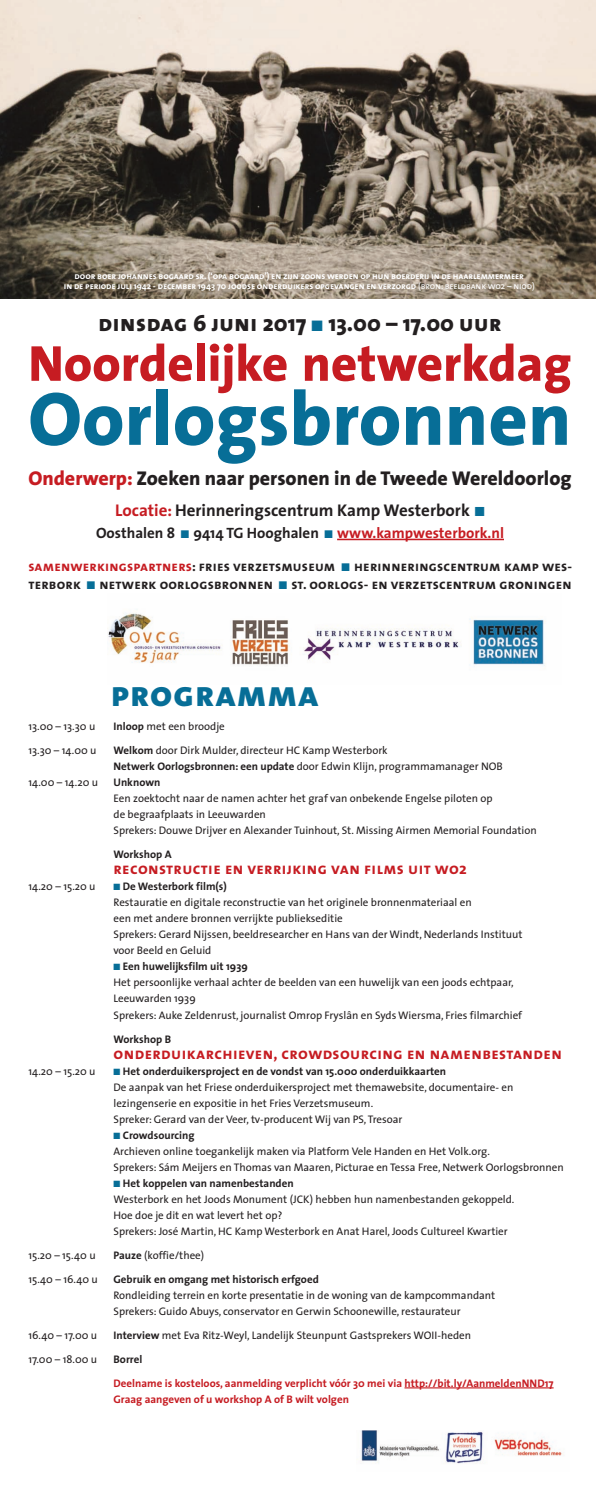
<style>
.page{position:relative;width:596px;height:1489px;background:#fff}
.page>*{position:absolute;margin:0;border:0;box-sizing:border-box;transform-origin:0 0}
.t1{font:800 76px "The Sans";letter-spacing:.005em;color:#076e97}
.t2{font:800 51px "The Sans";color:#c61c22}
.t3{font:36px "The Sans Extra Bold Caps";letter-spacing:.025em;color:#076e97}
.t4{font:800 23px "The Sans";color:#231f20}
.t5{font:800 20px "The Sans";color:#231f20}
.t6{font:700 17px "The Sans";color:#231f20}
.t7{font:16px "The Sans Bold Caps";letter-spacing:.025em;color:#c61c22}
.t8{font:700 15px "The Sans";color:#231f20}
.t9{font:14px/18px "The Sans Bold Caps";letter-spacing:.015em;color:#231f20}
.t10{font:11px/16px "The Sans";color:#231f20}
.t11{font:700 11px/16px "The Sans";color:#c61c22}
.t12{font:700 11px "The Sans";color:#231f20}
.t13{font:9px/10px "The Sans Bold Caps";letter-spacing:-.01em;color:#fff;text-align:center}
.s1{font-family:"The Sans";font-weight:700}
.s2{font-family:"The Sans Caps"}
.s3{font-family:"The Sans"}
.s4{font-family:"The Sans Extra Bold Caps";font-weight:400}
.s5{color:#076e97}
.s6{color:#c61c22}
.s7{font-weight:700}
</style>
<div class="page">
<hr style="left:337px;top:538px;width:166px;height:2px;background:#c61c22">
<img style="left:0;top:0;width:595px;height:298px">
<img style="left:108px;top:613px;width:437px;height:53px">
<hr style="left:404px;top:1387px;width:149px;height:1px;background:#c61c22">
<img style="left:361px;top:1430px;width:203px;height:34px">
<p class="t13" style="left:64px;top:272px;width:472px">door boer johannes bogaard sr. (‘opa bogaard’) en zijn zoons werden op hun boerderij in de haarlemmermeer<br>in de periode juli <span class="s1">1942</span> - december <span class="s1">1943 70</span> joodse onderduikers opgevangen en verzorgd <span class="s2">(bron: beeldbank wo</span><span class="s3">2</span> <span class="s2">– niod)</span></p>
<h3 class="t4" style="left:98px;top:314px;width:404px"><span class="s4">dinsdag</span> 6 <span class="s4">juni</span> 2017 <span class="s5">■</span> 13.00 – 17.00 <span class="s4">uur</span></h3>
<h2 class="t2" style="left:28px;top:343px;width:544px">Noordelijke netwerkdag</h2>
<h1 class="t1" style="left:28px;top:389px;width:544px">Oorlogsbronnen</h1>
<h3 class="t5" style="left:28px;top:470px;width:544px"><span class="s6">Onderwerp:</span> Zoeken naar personen in de Tweede Wereldoorlog</h3>
<h3 class="t6" style="left:115px;top:503px;width:371px"><span class="s6">Locatie:</span> Herinneringscentrum Kamp Westerbork <span class="s5">■</span></h3>
<h3 class="t8" style="left:96px;top:527px;width:409px">Oosthalen 8 <span class="s5">■</span> 9414 TG Hooghalen <span class="s5">■</span> <span class="s6">www.kampwesterbork.nl</span></h3>
<p class="t9" style="left:28px;top:558px;width:545px"><span class="s6">samenwerkingspartners</span>: fries verzetsmuseum <span class="s5">■</span> herinneringscentrum kamp wes&shy;terbork <span class="s5">■</span> netwerk oorlogsbronnen <span class="s5">■</span> st. oorlogs- en verzetscentrum groningen</p>
<h3 class="t3" style="left:111px;top:682px;width:210px">programma</h3>
<p class="t10" style="left:28px;top:719px;width:68px">13.00 – 13.30 u</p>
<p class="t10" style="left:113px;top:719px;width:113px"><span class="s7">Inloop</span> met een broodje</p>
<p class="t10" style="left:28px;top:743px;width:70px">13.30 – 14.00 u</p>
<p class="t10" style="left:113px;top:743px;width:390px"><span class="s7">Welkom</span> door Dirk Mulder, directeur HC Kamp Westerbork<br><span class="s7">Netwerk Oorlogsbronnen: een update</span> door Edwin Klijn, programmamanager NOB</p>
<p class="t10" style="left:28px;top:775px;width:71px">14.00 – 14.20 u</p>
<p class="t12" style="left:113px;top:778px;width:48px">Unknown</p>
<p class="t10" style="left:113px;top:791px;width:424px">Een zoektocht naar de namen achter het graf van onbekende Engelse piloten op<br>de begraafplaats in Leeuwarden<br>Sprekers: Douwe Drijver en Alexander Tuinhout, St. Missing Airmen Memorial Foundation</p>
<p class="t12" style="left:113px;top:850px;width:60px">Workshop A</p>
<h3 class="t7" style="left:113px;top:863px;width:354px">reconstructie en verrijking van films uit wo<span class="s1">2</span></h3>
<p class="t10" style="left:28px;top:879px;width:69px">14.20 – 15.20 u</p>
<p class="t10" style="left:113px;top:879px;width:410px"><span class="s5">■</span> <span class="s7">De Westerbork film(s)<br></span>Restauratie en digitale reconstructie van het originele bronnenmateriaal en<br>een met andere bronnen verrijkte publiekseditie<br>Sprekers: Gerard Nijssen, beeldresearcher en Hans van der Windt, Nederlands Instituut voor Beeld en Geluid</p>
<p class="t10" style="left:113px;top:959px;width:410px"><span class="s5">■</span> <span class="s7">Een huwelijksfilm uit 1939<br></span>Het persoonlijke verhaal achter de beelden van een huwelijk van een joods echtpaar, Leeuwarden 1939<br>Sprekers: Auke Zeldenrust, journalist Omrop Fryslân en Syds Wiersma, Fries filmarchief</p>
<p class="t12" style="left:113px;top:1034px;width:59px">Workshop B</p>
<h3 class="t7" style="left:113px;top:1047px;width:449px">onderduikarchieven, crowdsourcing en namenbestanden</h3>
<p class="t10" style="left:28px;top:1063px;width:69px">14.20 – 15.20 u</p>
<p class="t10" style="left:113px;top:1063px;width:401px"><span class="s5">■</span> <span class="s7">Het onderduikersproject en de vondst van 15.000 onderduikkaarten<br></span>De aanpak van het Friese onderduikersproject met themawebsite, documentaire- en lezingenserie en expositie in het Fries Verzetsmuseum.<br>Spreker: Gerard van der Veer, tv-producent Wij van PS, Tresoar</p>
<p class="t10" style="left:113px;top:1127px;width:451px"><span class="s5">■</span> <span class="s7">Crowdsourcing<br></span>Archieven online toegankelijk maken via Platform Vele Handen en Het Volk.org.<br>Sprekers: Sám Meijers en Thomas van Maaren, Picturae en Tessa Free, Netwerk Oorlogsbronnen</p>
<p class="t10" style="left:113px;top:1175px;width:402px"><span class="s5">■</span> <span class="s7">Het koppelen van namenbestanden<br></span>Westerbork en het Joods Monument (JCK) hebben hun namenbestanden gekoppeld.<br>Hoe doe je dit en wat levert het op?<br>Sprekers: José Martin, HC Kamp Westerbork en Anat Harel, Joods Cultureel Kwartier</p>
<p class="t10" style="left:28px;top:1247px;width:69px">15.20 – 15.40 u</p>
<p class="t10" style="left:113px;top:1247px;width:92px"><span class="s7">Pauze</span> (koffie/thee)</p>
<p class="t10" style="left:28px;top:1271px;width:71px">15.40 – 16.40 u</p>
<p class="t12" style="left:113px;top:1274px;width:207px">Gebruik en omgang met historisch erfgoed</p>
<p class="t10" style="left:113px;top:1287px;width:383px">Rondleiding terrein en korte presentatie in de woning van de kampcommandant<br>Sprekers: Guido Abuys, conservator en Gerwin Schoonewille, restaurateur</p>
<p class="t10" style="left:28px;top:1327px;width:70px">16.40 – 17.00 u</p>
<p class="t10" style="left:113px;top:1327px;width:359px"><span class="s7">Interview</span> met Eva Ritz-Weyl, Landelijk Steunpunt Gastsprekers WOII-heden</p>
<p class="t10" style="left:28px;top:1351px;width:70px">17.00 – 18.00 u</p>
<p class="t12" style="left:113px;top:1354px;width:30px">Borrel</p>
<p class="t11" style="left:113px;top:1375px;width:441px">Deelname is kosteloos, aanmelding verplicht vóór 30 mei via http://bit.ly/AanmeldenNND17<br>Graag aangeven of u workshop A of B wilt volgen</p>
</div>
